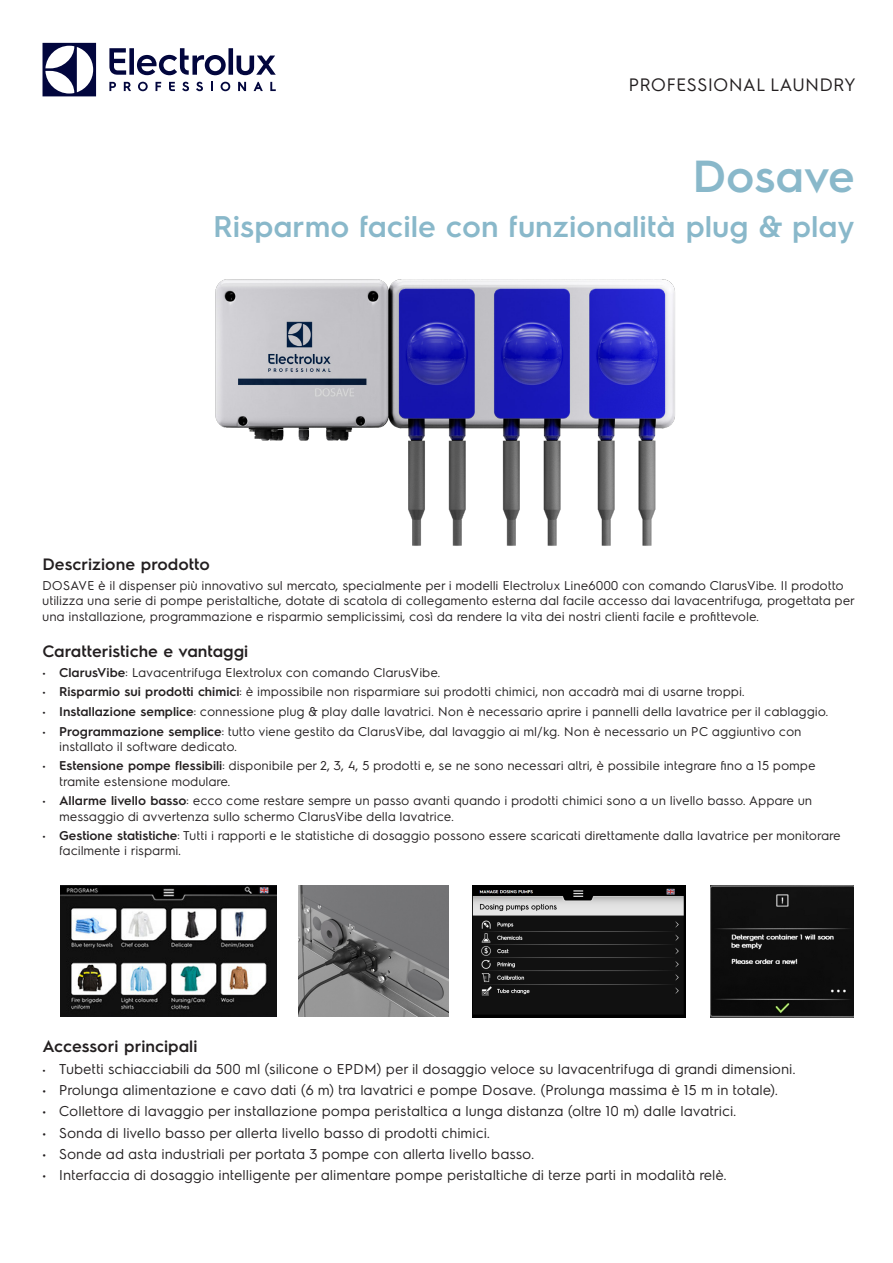
<style>
.page{position:relative;width:893px;height:1263px;background:#fff}
.page>*{position:absolute;margin:0;border:0;box-sizing:border-box;transform-origin:0 0}
.t1{font:600 45px "Electrolux Sans";color:#89b8ca}
.t2{font:600 30px "Electrolux Sans";color:#89b8ca}
.t3{font:18px "Electrolux Sans";color:#231f20}
.t4{font:600 16.5px "Electrolux Sans";color:#231f20}
.t5{font:14.25px "Electrolux Sans";color:#231f20}
.t6{font:12.75px/15.3px "Electrolux Sans";color:#231f20}
.s1{font-weight:600}
.s2{font-size:12.75px}
</style>
<div class="page">
<svg style="left:43px;top:43px;width:53px;height:53px"></svg>
<svg style="left:109px;top:48px;width:167px;height:27px"></svg>
<svg style="left:270px;top:82px;width:6px;height:9px"></svg>
<svg style="left:221px;top:82px;width:9px;height:9px"></svg>
<svg style="left:211px;top:82px;width:2px;height:9px"></svg>
<svg style="left:196px;top:82px;width:7px;height:9px"></svg>
<svg style="left:182px;top:82px;width:7px;height:9px"></svg>
<svg style="left:169px;top:82px;width:6px;height:9px"></svg>
<svg style="left:156px;top:82px;width:5px;height:9px"></svg>
<svg style="left:138px;top:82px;width:10px;height:9px"></svg>
<svg style="left:124px;top:82px;width:7px;height:9px"></svg>
<svg style="left:109px;top:82px;width:7px;height:9px"></svg>
<svg style="left:254px;top:82px;width:9px;height:9px"></svg>
<svg style="left:238px;top:82px;width:8px;height:9px"></svg>
<img style="left:215px;top:279px;width:460px;height:267px">
<img style="left:298px;top:886px;width:151px;height:130px">
<img style="left:710px;top:886px;width:144px;height:131px">
<img style="left:473px;top:886px;width:213px;height:131px">
<img style="left:61px;top:886px;width:215px;height:130px">
<h3 class="t3" style="left:629px;top:72px;width:229px">PROFESSIONAL LAUNDRY</h3>
<p class="t1" style="left:692px;top:144px;width:164px">Dosave</p>
<p class="t2" style="left:213px;top:205px;width:643px">Risparmo facile con funzionalità plug &amp; play</p>
<p class="t4" style="left:43px;top:553px;width:169px">Descrizione prodotto</p>
<p class="t6" style="left:43px;top:577px;width:814px">DOSAVE è il dispenser più innovativo sul mercato, specialmente per i modelli Electrolux Line6000 con comando ClarusVibe. Il prodotto utilizza una serie di pompe peristaltiche, dotate di scatola di collegamento esterna dal facile accesso dai lavacentrifuga, progettata per una installazione, programmazione e risparmio semplicissimi, così da rendere la vita dei nostri clienti facile e profittevole.</p>
<p class="t4" style="left:43px;top:640px;width:207px">Caratteristiche e vantaggi</p>
<p class="t6" style="left:43px;top:664px;width:400px">• <span class="s1">ClarusVibe</span>: Lavacentrifuga Elextrolux con comando ClarusVibe.</p>
<p class="t6" style="left:43px;top:683px;width:704px">• <span class="s1">Risparmio sui prodotti chimici</span>: è impossibile non risparmiare sui prodotti chimici, non accadrà mai di usarne troppi.</p>
<p class="t6" style="left:43px;top:703px;width:788px">• <span class="s1">Installazione semplice</span>: connessione plug &amp; play dalle lavatrici. Non è necessario aprire i pannelli della lavatrice per il cablaggio.</p>
<p class="t6" style="left:60px;top:723px;width:744px;text-indent:-17px">• <span class="s1">Programmazione semplice</span>: tutto viene gestito da ClarusVibe, dal lavaggio ai ml/kg. Non è necessario un PC aggiuntivo con installato il software dedicato.</p>
<p class="t6" style="left:60px;top:757px;width:758px;text-indent:-17px">• <span class="s1">Estensione pompe flessibili</span>: disponibile per 2, 3, 4, 5 prodotti e, se ne sono necessari altri, è possibile integrare fino a 15 pompe tramite estensione modulare.</p>
<p class="t6" style="left:60px;top:792px;width:754px;text-indent:-17px">• <span class="s1">Allarme livello basso</span>: ecco come restare sempre un passo avanti quando i prodotti chimici sono a un livello basso. Appare un messaggio di avvertenza sullo schermo ClarusVibe della lavatrice.</p>
<p class="t6" style="left:60px;top:827px;width:783px;text-indent:-17px">• <span class="s1">Gestione statistiche</span>: Tutti i rapporti e le statistiche di dosaggio possono essere scaricati direttamente dalla lavatrice per monitorare facilmente i risparmi.</p>
<p class="t4" style="left:43px;top:1035px;width:156px">Accessori principali</p>
<p class="t5" style="left:43px;top:1059px;width:755px"><span class="s2">•</span> Tubetti schiacciabili da 500 ml (silicone o EPDM) per il dosaggio veloce su lavacentrifuga di grandi dimensioni.</p>
<p class="t5" style="left:43px;top:1080px;width:737px">• Prolunga alimentazione e cavo dati (6 m) tra lavatrici e pompe Dosave. (Prolunga massima è 15 m in totale).</p>
<p class="t5" style="left:43px;top:1101px;width:696px">• Collettore di lavaggio per installazione pompa peristaltica a lunga distanza (oltre 10 m) dalle lavatrici.</p>
<p class="t5" style="left:43px;top:1123px;width:449px">• Sonda di livello basso per allerta livello basso di prodotti chimici.</p>
<p class="t5" style="left:43px;top:1144px;width:494px">• Sonde ad asta industriali per portata 3 pompe con allerta livello basso.</p>
<p class="t5" style="left:43px;top:1165px;width:686px">• Interfaccia di dosaggio intelligente per alimentare pompe peristaltiche di terze parti in modalità relè.</p>
</div>
